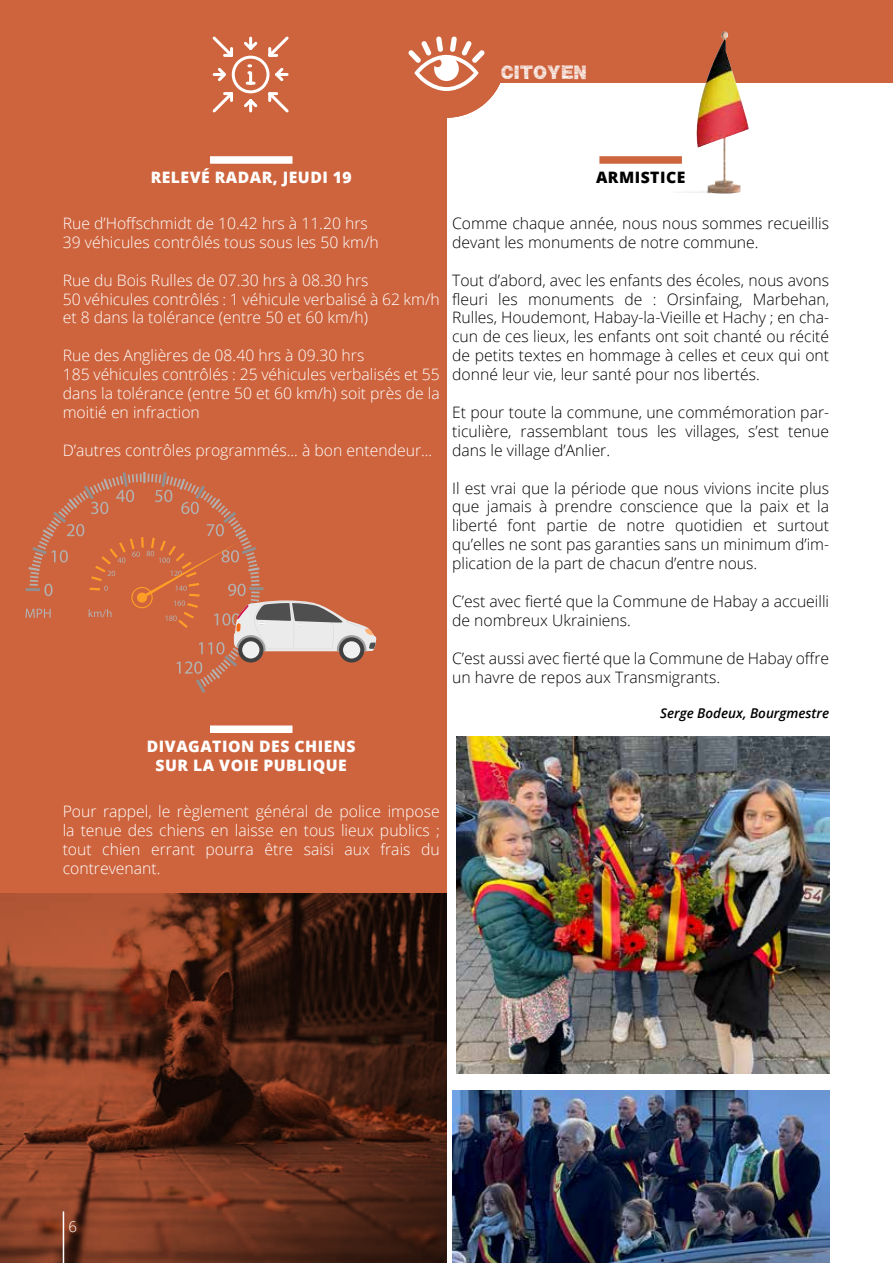
<style>
.page{position:relative;width:893px;height:1263px;background:#fff}
.page>*{position:absolute;margin:0;border:0;box-sizing:border-box;transform-origin:0 0}
.t1{font:300 15.75px/18.9px "Open Sans";color:#000}
.t2{font:300 15.75px/18.9px "Open Sans";color:#fff}
.t3{font:800 15.75px/18.9px "Open Sans";letter-spacing:.03em;color:#fff;text-align:center}
.t4{font:800 15.75px "Open Sans";letter-spacing:.03em;color:#000}
.t5{font:15.75px "Plaid";letter-spacing:.03em;color:#fff}
.t6{font:300 15px "Open Sans";color:#fff}
.t7{font:italic 600 13.5px "Open Sans";color:#000}
</style>
<div class="page">
<div style="left:0;top:72px;width:446px;height:1191px;background:#ce643e"></div>
<img style="left:0;top:893px;width:446px;height:370px">
<hr style="left:63px;top:1211px;width:1px;height:52px;background:#fff">
<div style="left:0;top:0;width:893px;height:83px;background:#ce643e"></div>
<div style="left:388px;top:0;width:117px;height:118px;background:#ce643e;border-radius:50%"></div>
<svg style="left:408px;top:36px;width:77px;height:55px"></svg>
<div style="left:210px;top:156px;width:82px;height:8px;background:#fff"></div>
<div style="left:210px;top:725px;width:82px;height:8px;background:#fff"></div>
<div style="left:599px;top:156px;width:83px;height:8px;background:#ce643e"></div>
<img style="left:456px;top:737px;width:373px;height:336px">
<img style="left:452px;top:1090px;width:377px;height:173px">
<svg style="left:212px;top:36px;width:77px;height:77px"></svg>
<svg style="left:26px;top:472px;width:350px;height:221px"></svg>
<img style="left:670px;top:31px;width:79px;height:163px">
<p class="t5" style="left:501px;top:64px;width:87px">CITOYEN</p>
<p class="t3" style="left:151px;top:167px;width:203px">RELEVÉ RADAR, JEUDI 19</p>
<p class="t2" style="left:63px;top:213px;width:317px">Rue d’Hoffschmidt de 10.42 hrs à 11.20 hrs<br>39 véhicules contrôlés tous sous les 50 km/h</p>
<p class="t2" style="left:63px;top:270px;width:379px">Rue du Bois Rulles de 07.30 hrs à 08.30 hrs<br>50 véhicules contrôlés : 1 véhicule verbalisé à 62 km/h et 8 dans la tolérance (entre 50 et 60 km/h)</p>
<p class="t2" style="left:63px;top:346px;width:379px">Rue des Anglières de 08.40 hrs à 09.30 hrs<br>185 véhicules contrôlés : 25 véhicules verbalisés et 55 dans la tolérance (entre 50 et 60 km/h) soit près de la moitié en infraction</p>
<p class="t2" style="left:63px;top:440px;width:371px">D’autres contrôles programmés... à bon entendeur...</p>
<p class="t3" style="left:147px;top:736px;width:210px">DIVAGATION DES CHIENS<br>SUR LA VOIE PUBLIQUE</p>
<p class="t2" style="left:63px;top:801px;width:379px;text-align:justify">Pour rappel, le règlement général de police impose la tenue des chiens en laisse en tous lieux publics ; tout chien errant pourra être saisi aux frais du contrevenant.</p>
<p class="t4" style="left:596px;top:165px;width:91px">ARMISTICE</p>
<p class="t1" style="left:452px;top:213px;width:379px">Comme chaque année, nous nous sommes recueillis devant les monuments de notre commune.</p>
<p class="t1" style="left:452px;top:270px;width:379px;text-align:justify">Tout d’abord, avec les enfants des écoles, nous avons fleuri les monuments de : Orsinfaing, Marbehan, Rulles, Houdemont, Habay-la-Vieille et Hachy ; en cha&shy;cun de ces lieux, les enfants ont soit chanté ou récité de petits textes en hommage à celles et ceux qui ont donné leur vie, leur santé pour nos libertés.</p>
<p class="t1" style="left:452px;top:402px;width:379px;text-align:justify">Et pour toute la commune, une commémoration par&shy;ticulière, rassemblant tous les villages, s’est tenue dans le village d’Anlier.</p>
<p class="t1" style="left:452px;top:478px;width:379px;text-align:justify">Il est vrai que la période que nous vivions incite plus que jamais à prendre conscience que la paix et la liberté font partie de notre quotidien et surtout qu’elles ne sont pas garanties sans un minimum d’im&shy;plication de la part de chacun d’entre nous.</p>
<p class="t1" style="left:452px;top:591px;width:379px">C’est avec fierté que la Commune de Habay a accueilli de nombreux Ukrainiens.</p>
<p class="t1" style="left:452px;top:648px;width:379px">C’est aussi avec fierté que la Commune de Habay offre un havre de repos aux Transmigrants.</p>
<p class="t7" style="left:660px;top:703px;width:171px">Serge Bodeux, Bourgmestre</p>
<p class="t6" style="left:69px;top:1216px;width:10px">6</p>
</div>
